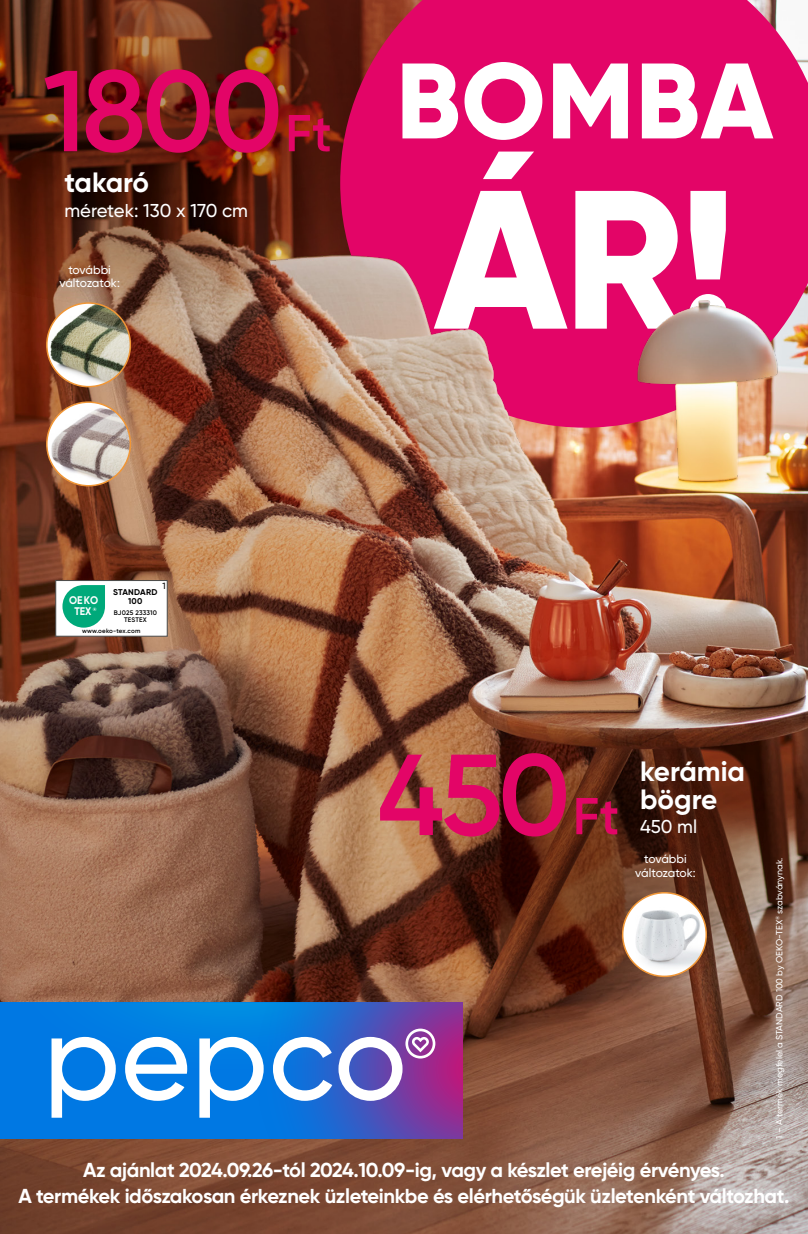
<style>
.page{position:relative;width:808px;height:1234px;background:#fff}
.page>*{position:absolute;margin:0;border:0;box-sizing:border-box;transform-origin:0 0}
.t1{font:800 196.65px "Gilroy";color:#fff}
.t2{font:600 114.75px "Gilroy";letter-spacing:-.035em;color:#e30567}
.t3{font:800 106.95px "Gilroy";letter-spacing:.01em;color:#fff}
.t4{font:700 27.9px/27.9px "Gilroy";color:#fff}
.t5{font:700 20.1px/25.2px "Gilroy";letter-spacing:-.02em;color:#fff;text-align:center}
.t6{font:500 18.6px "Gilroy";color:#fff}
.t7{font:500 12px/13.5px "Gilroy";letter-spacing:-.02em;color:#fff;text-align:center}
.t8{font:700 11.1px/10.9px "Gilroy";color:#fff;text-align:center;scale:.92 1}
.t9{font:500 9px "Gilroy";color:#fff}
.t10{font:500 9px "Gilroy";color:#000}
.t11{font:700 8.4px/8.7px "Gilroy";letter-spacing:.03em;color:#000;text-align:center}
.t12{font:600 6.6px/6.6px "Gilroy";letter-spacing:.02em;color:#000;text-align:center}
.t13{font:600 6.3px "Gilroy";letter-spacing:.03em;color:#000}
.t14{font:700 4.95px "Gilroy";color:#fff}
.s1{font-size:51.75px}
</style>
<div class="page">
<img style="left:0;top:780px;width:808px;height:453px">
<svg style="left:405px;top:780px;width:403px;height:235px;background:#683924"></svg>
<div style="left:0;top:1002px;width:52px;height:121px;background:#0078e3"></div>
<svg style="left:52px;top:1002px;width:411px;height:136px"></svg>
<img style="left:623px;top:892px;width:83px;height:84px;border-radius:42px">
<div style="left:622px;top:891px;width:85px;height:85px;border:2px solid #f09636;border-radius:50%"></div>
<img style="left:0;top:0;width:808px;height:780px">
<h2 class="t2" style="left:43px;top:40px;width:290px">1800<span class="s1">Ft</span></h2>
<h3 class="t4" style="left:64px;top:168px;width:86px">takaró</h3>
<p class="t6" style="left:64px;top:199px;width:185px">méretek: 130 x 170 cm</p>
<p class="t7" style="left:59px;top:263px;width:62px">további változatok:</p>
<h3 class="t3" style="left:396px;top:34px;width:379px">BOMBA</h3>
<h1 class="t1" style="left:434px;top:136px;width:303px">ÁR!</h1>
<p class="t10" style="left:162px;top:580px;width:5px">1</p>
<p class="t11" style="left:113px;top:588px;width:46px">STANDARD<br>100</p>
<p class="t12" style="left:114px;top:609px;width:45px">BJ025 233310<br>TESTEX</p>
<p class="t13" style="left:82px;top:626px;width:60px">www.oeko-tex.com</p>
<p class="t8" style="left:69px;top:594px;width:33px">OEKO<br>TEX</p>
<p class="t14" style="left:93px;top:605px;width:5px">®</p>
<h2 class="t2" style="left:377px;top:723px;width:243px">450<span class="s1">Ft</span></h2>
<h3 class="t4" style="left:640px;top:757px;width:106px">kerámia bögre</h3>
<p class="t6" style="left:640px;top:815px;width:58px">450 ml</p>
<p class="t7" style="left:635px;top:852px;width:62px">további változatok:</p>
<p class="t9" style="left:774px;top:1138px;width:282px;rotate:-90deg">1 – A termék megfelel a STANDARD 100 by OEKO-TEX<sup>®</sup> szabványnak.</p>
<p class="t5" style="left:18px;top:1157px;width:773px">Az ajánlat 2024.09.26-tól 2024.10.09-ig, vagy a készlet erejéig érvényes.<br>A termékek időszakosan érkeznek üzleteinkbe és elérhetőségük üzletenként változhat.</p>
</div>
